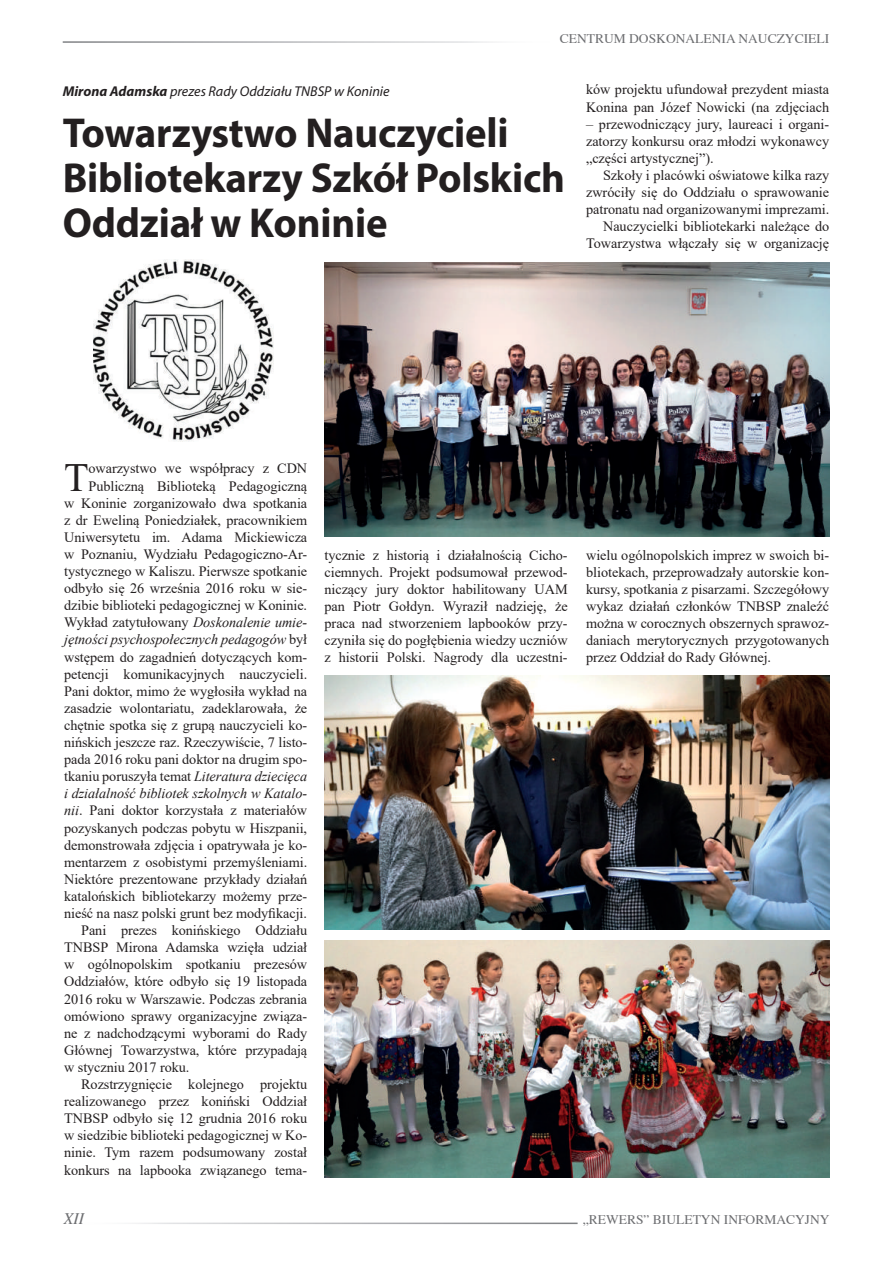
<style>
.page{position:relative;width:893px;height:1263px;background:#fff}
.page>*{position:absolute;margin:0;border:0;box-sizing:border-box;transform-origin:0 0}
.t1{font:700 42px/45px "Myriad Pro";letter-spacing:-.005em;color:#231f20}
.t2{font:40.05px "Times New Roman";color:#231f20}
.t3{font:italic 16.5px "Toronto";color:#6c6d70}
.t4{font:14.25px/17.1px "Times New Roman";letter-spacing:-.005em;color:#231f20;text-align:justify}
.t5{font:italic 14.25px "Times New Roman";letter-spacing:-.005em;color:#231f20}
.t6{font:italic 14.25px "Myriad Pro";color:#231f20}
.t7{font:13.5px "Toronto Plain";color:#6c6d70}
.s1{font-weight:700}
.s2{font-style:italic}
.s3{font-style:normal}
</style>
<div class="page">
<img style="left:325px;top:676px;width:504px;height:253px">
<img style="left:325px;top:263px;width:504px;height:273px">
<img style="left:325px;top:940px;width:504px;height:238px">
<img style="left:94px;top:260px;width:180px;height:182px">
<p class="t7" style="left:560px;top:31px;width:271px">CENTRUM DOSKONALENIA NAUCZYCIELI</p>
<p class="t6" style="left:63px;top:82px;width:328px"><span class="s1">Mirona Adamska</span> prezes Rady Oddziału TNBSP w Koninie</p>
<h1 class="t1" style="left:63px;top:109px;width:504px">Towarzystwo Nauczycieli<br>Bibliotekarzy Szkół Polskich<br>Oddział w Koninie</h1>
<p class="t4" style="left:586px;top:81px;width:245px">ków projektu ufundował prezydent miasta<br>Konina pan Józef Nowicki (na zdjęciach</p>
<p class="t4" style="left:586px;top:115px;width:245px">– przewodniczący jury, laureaci i organi&shy;zatorzy konkursu oraz młodzi wykonawcy „części artystycznej”).</p>
<p class="t4" style="left:586px;top:166px;width:245px;text-align:right">Szkoły i placówki oświatowe kilka razy zwróciły się do Oddziału o sprawowanie patronatu nad organizowanymi imprezami.<br>Nauczycielki bibliotekarki należące do Towarzystwa włączały się w organizację</p>
<h2 class="t2" style="left:64px;top:449px;width:26px">T</h2>
<p class="t4" style="left:88px;top:460px;width:220px">owarzystwo we współpracy z CDN</p>
<p class="t4" style="left:88px;top:477px;width:220px">Publiczną Biblioteką Pedagogiczną</p>
<p class="t4" style="left:64px;top:494px;width:245px">w Koninie zorganizowało dwa spotkania</p>
<p class="t4" style="left:64px;top:511px;width:245px">z dr Eweliną Poniedziałek, pracownikiem</p>
<p class="t4" style="left:64px;top:528px;width:245px">Uniwersytetu im. Adama Mickiewicza</p>
<p class="t4" style="left:64px;top:545px;width:244px">w Poznaniu, Wydziału Pedagogiczno-Ar-</p>
<p class="t4" style="left:64px;top:562px;width:245px">tystycznego w Kaliszu. Pierwsze spotkanie</p>
<p class="t4" style="left:64px;top:579px;width:245px">odbyło się 26 września 2016 roku w sie-</p>
<p class="t4" style="left:64px;top:596px;width:245px">dzibie biblioteki pedagogicznej w Koninie.</p>
<p class="t4" style="left:64px;top:613px;width:245px">Wykład zatytułowany <span class="s2">Doskonalenie umie-</span></p>
<p class="t5" style="left:64px;top:630px;width:245px">jętności psychospołecznych pedagogów <span class="s3">był</span></p>
<p class="t4" style="left:64px;top:648px;width:245px">wstępem do zagadnień dotyczących kom-</p>
<p class="t4" style="left:64px;top:665px;width:245px">petencji komunikacyjnych nauczycieli.</p>
<p class="t4" style="left:64px;top:682px;width:245px">Pani doktor, mimo że wygłosiła wykład na</p>
<p class="t4" style="left:64px;top:699px;width:245px">zasadzie wolontariatu, zadeklarowała, że</p>
<p class="t4" style="left:64px;top:716px;width:245px">chętnie spotka się z grupą nauczycieli ko-</p>
<p class="t4" style="left:64px;top:733px;width:245px">nińskich jeszcze raz. Rzeczywiście, 7 listo-</p>
<p class="t4" style="left:64px;top:750px;width:245px">pada 2016 roku pani doktor na drugim spo-</p>
<p class="t4" style="left:64px;top:767px;width:245px">tkaniu poruszyła temat <span class="s2">Literatura dziecięca</span></p>
<p class="t5" style="left:64px;top:784px;width:245px">i działalność bibliotek szkolnych w Katalo-</p>
<p class="t4" style="left:64px;top:802px;width:245px"><span class="s2">nii</span>. Pani doktor korzystała z materiałów</p>
<p class="t4" style="left:64px;top:819px;width:245px">pozyskanych podczas pobytu w Hiszpanii,</p>
<p class="t4" style="left:64px;top:836px;width:245px">demonstrowała zdjęcia i opatrywała je ko-</p>
<p class="t4" style="left:64px;top:853px;width:245px">mentarzem z osobistymi przemyśleniami.</p>
<p class="t4" style="left:64px;top:870px;width:245px">Niektóre prezentowane przykłady działań</p>
<p class="t4" style="left:64px;top:887px;width:245px">katalońskich bibliotekarzy możemy prze-</p>
<p class="t4" style="left:64px;top:904px;width:244px">nieść na nasz polski grunt bez modyfikacji.</p>
<p class="t4" style="left:81px;top:921px;width:228px">Pani prezes konińskiego Oddziału</p>
<p class="t4" style="left:64px;top:938px;width:245px">TNBSP Mirona Adamska wzięła udział</p>
<p class="t4" style="left:64px;top:955px;width:245px">w ogólnopolskim spotkaniu prezesów</p>
<p class="t4" style="left:64px;top:973px;width:245px">Oddziałów, które odbyło się 19 listopada</p>
<p class="t4" style="left:64px;top:990px;width:245px">2016 roku w Warszawie. Podczas zebrania</p>
<p class="t4" style="left:64px;top:1007px;width:245px">omówiono sprawy organizacyjne związa-</p>
<p class="t4" style="left:64px;top:1024px;width:245px">ne z nadchodzącymi wyborami do Rady</p>
<p class="t4" style="left:64px;top:1041px;width:245px">Głównej Towarzystwa, które przypadają</p>
<p class="t4" style="left:64px;top:1058px;width:127px">w styczniu 2017 roku.</p>
<p class="t4" style="left:81px;top:1075px;width:228px">Rozstrzygnięcie kolejnego projektu</p>
<p class="t4" style="left:64px;top:1092px;width:245px">realizowanego przez koniński Oddział</p>
<p class="t4" style="left:64px;top:1109px;width:245px">TNBSP odbyło się 12 grudnia 2016 roku</p>
<p class="t4" style="left:64px;top:1126px;width:244px">w siedzibie biblioteki pedagogicznej w Ko-</p>
<p class="t4" style="left:64px;top:1144px;width:245px">ninie. Tym razem podsumowany został</p>
<p class="t4" style="left:64px;top:1161px;width:245px">konkurs na lapbooka związanego tema-</p>
<p class="t4" style="left:325px;top:546px;width:245px">tycznie z historią i działalnością Cicho&shy;ciemnych. Projekt podsumował przewod&shy;niczący jury doktor habilitowany UAM pan Piotr Gołdyn. Wyraził nadzieję, że praca nad stworzeniem lapbooków przy&shy;czyniła się do pogłębienia wiedzy uczniów z historii Polski. Nagrody dla uczestni-</p>
<p class="t4" style="left:586px;top:546px;width:245px">wielu ogólnopolskich imprez w swoich bi&shy;bliotekach, przeprowadzały autorskie kon&shy;kursy, spotkania z pisarzami. Szczegółowy wykaz działań członków TNBSP znaleźć można w corocznych obszernych sprawoz&shy;daniach merytorycznych przygotowanych przez Oddział do Rady Głównej.</p>
<p class="t3" style="left:64px;top:1209px;width:22px">XII</p>
<p class="t7" style="left:583px;top:1212px;width:248px">„REWERS” BIULETYN INFORMACYJNY</p>
</div>
